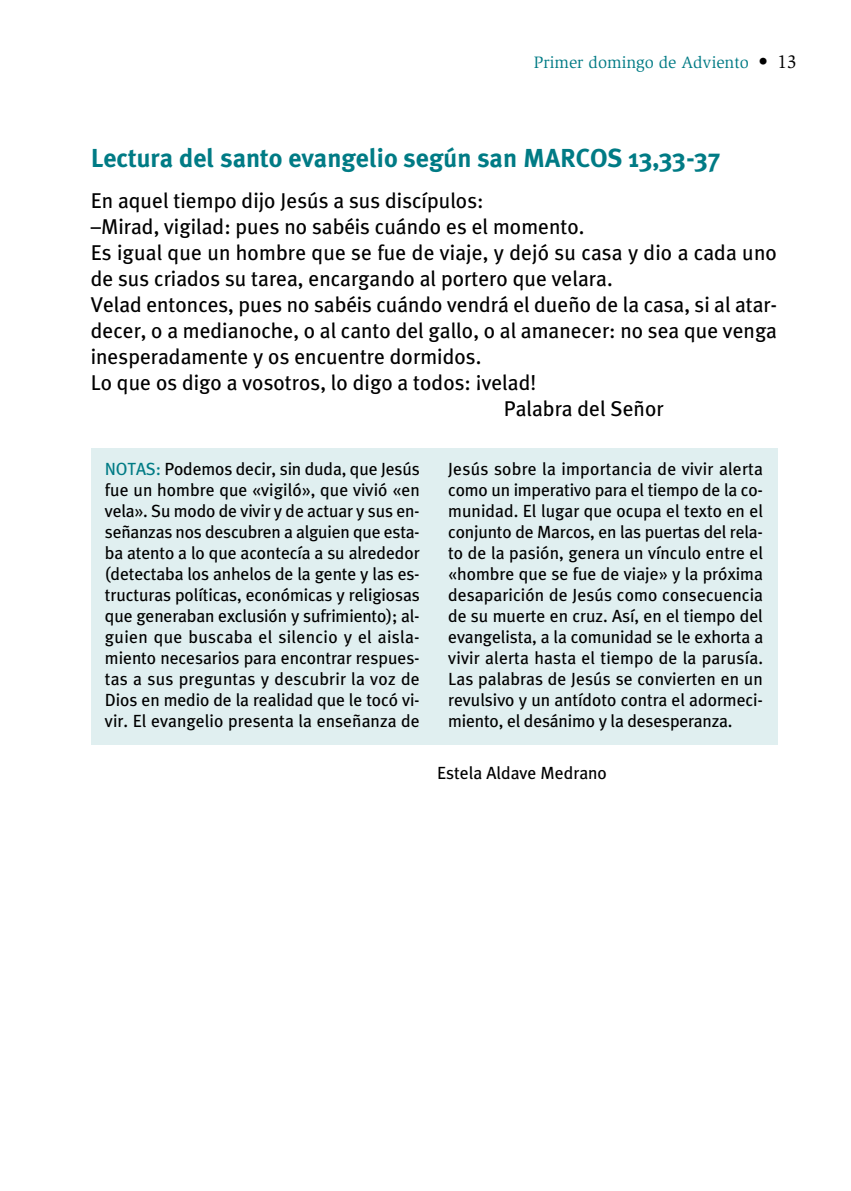
<style>
.page{position:relative;width:851px;height:1191px;background:#fff}
.page>*{position:absolute;margin:0;border:0;box-sizing:border-box;transform-origin:0 0}
.t1{font:700 26px "Meta Plus";color:#007b85}
.t2{font:21.4px "Meta Plus";color:#000}
.t3{font:17.6px/21px "Meta Plus";letter-spacing:-.005em;color:#000;text-align:justify}
.t4{font:17px "Slimbach";color:#007b85}
.s1{font-size:19px;color:#000}
.s2{color:#007b85}
</style>
<div class="page">
<div style="left:91px;top:448px;width:686px;height:296px;background:#e0eff0"></div>
<p class="t4" style="left:533px;top:52px;width:265px">Primer domingo de Adviento <span class="s1">• 13</span></p>
<h1 class="t1" style="left:91px;top:143px;width:630px">Lectura del santo evangelio según san MARCOS 13,33‑37</h1>
<p class="t2" style="left:91px;top:188px;width:394px">En aquel tiempo dijo Jesús a sus discípulos:</p>
<p class="t2" style="left:91px;top:214px;width:495px">–Mirad, vigilad: pues no sabéis cuándo es el momento.</p>
<p class="t2" style="left:91px;top:240px;width:687px">Es igual que un hombre que se fue de viaje, y dejó su casa y dio a cada uno</p>
<p class="t2" style="left:91px;top:266px;width:523px">de sus criados su tarea, encargando al portero que velara.</p>
<p class="t2" style="left:91px;top:292px;width:687px">Velad entonces, pues no sabéis cuándo vendrá el dueño de la casa, si al atar-</p>
<p class="t2" style="left:91px;top:318px;width:687px">decer, o a medianoche, o al canto del gallo, o al amanecer: no sea que venga</p>
<p class="t2" style="left:91px;top:344px;width:392px">inesperadamente y os encuentre dormidos.</p>
<p class="t2" style="left:91px;top:370px;width:447px">Lo que os digo a vosotros, lo digo a todos: ¡velad!</p>
<p class="t2" style="left:504px;top:396px;width:161px">Palabra del Señor</p>
<p class="t3" style="left:105px;top:458px;width:316px"><span class="s2">NOTAS:</span> Podemos decir, sin duda, que Jesús fue un hombre que «vigiló», que vivió «en vela». Su modo de vivir y de actuar y sus en&shy;señanzas nos descubren a alguien que esta&shy;ba atento a lo que acontecía a su alrededor (detectaba los anhelos de la gente y las es&shy;tructuras políticas, económicas y religiosas que generaban exclusión y sufrimiento); al&shy;guien que buscaba el silencio y el aisla&shy;miento necesarios para encontrar respues&shy;tas a sus preguntas y descubrir la voz de Dios en medio de la realidad que le tocó vi&shy;vir. El evangelio presenta la enseñanza de</p>
<p class="t3" style="left:448px;top:458px;width:316px">Jesús sobre la importancia de vivir alerta como un imperativo para el tiempo de la co&shy;munidad. El lugar que ocupa el texto en el conjunto de Marcos, en las puertas del rela&shy;to de la pasión, genera un vínculo entre el «hombre que se fue de viaje» y la próxima desaparición de Jesús como consecuencia de su muerte en cruz. Así, en el tiempo del evangelista, a la comunidad se le exhorta a vivir alerta hasta el tiempo de la parusía.<br>Las palabras de Jesús se convierten en un revulsivo y un antídoto contra el adormeci&shy;miento, el desánimo y la desesperanza.</p>
<p class="t3" style="left:437px;top:762px;width:171px">Estela Aldave Medrano</p>
</div>
